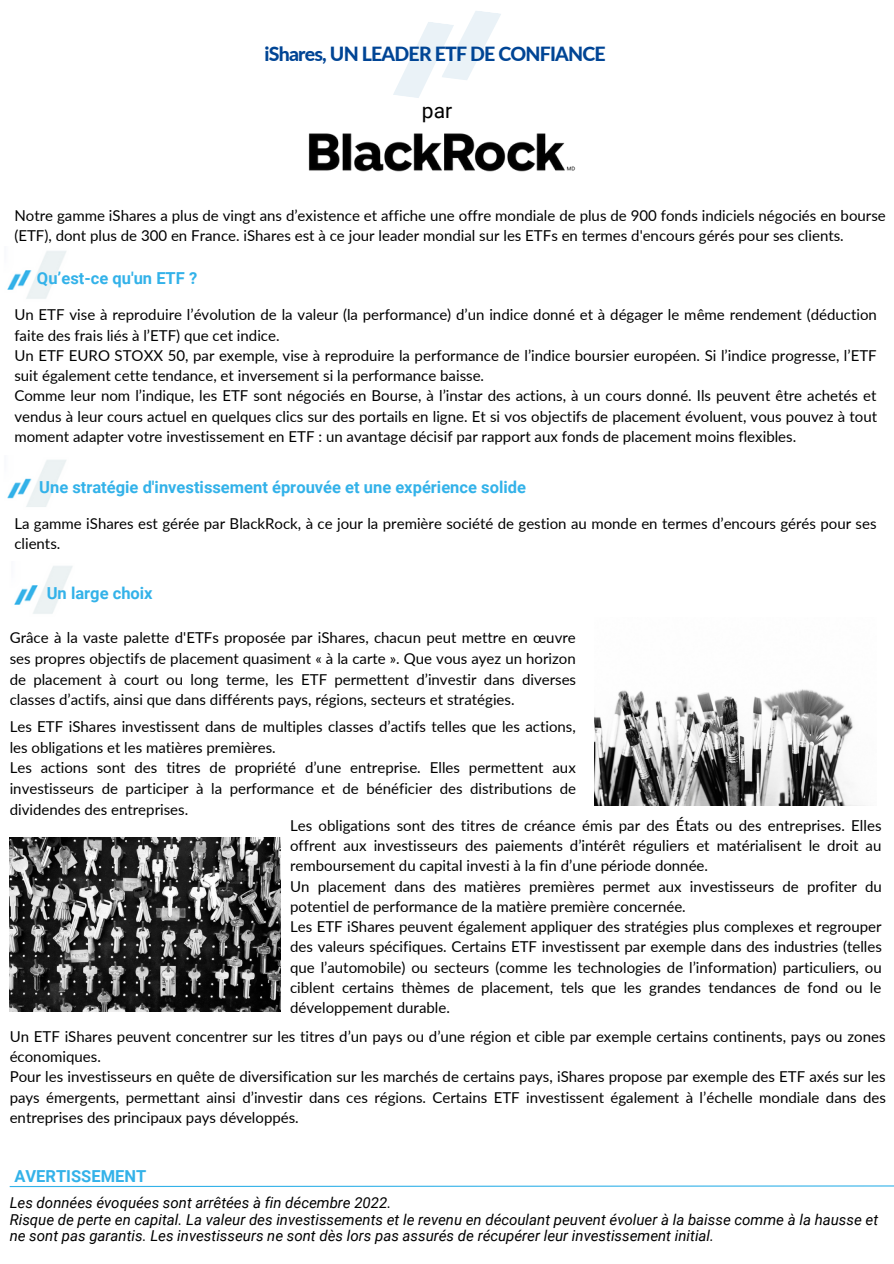
<style>
.page{position:relative;width:894px;height:1264px;background:#fff}
.page>*{position:absolute;margin:0;border:0;box-sizing:border-box;transform-origin:0 0}
.t1{font:21px "Roboto";color:#000}
.t2{font:800 19.5px "Lato";letter-spacing:-.04em;color:#004595}
.t3{font:700 16.5px "Roboto";color:#33b2e9}
.t4{font:15px/20.2px "Lato";color:#000}
.t5{font:italic 15px/17px "Roboto";color:#000}
</style>
<div class="page">
<svg style="left:393px;top:11px;width:108px;height:87px"></svg>
<img style="left:7px;top:251px;width:59px;height:48px">
<img style="left:7px;top:460px;width:59px;height:47px">
<img style="left:14px;top:566px;width:59px;height:48px">
<img style="left:308px;top:133px;width:268px;height:39px">
<img style="left:594px;top:689px;width:260px;height:116px">
<img style="left:10px;top:837px;width:270px;height:174px">
<svg style="left:9px;top:1185px;width:884px;height:2px;background:#8cd3f2"></svg>
<h2 class="t2" style="left:264px;top:42px;width:342px">iShares, UN LEADER ETF DE CONFIANCE</h2>
<h1 class="t1" style="left:422px;top:98px;width:32px">par</h1>
<p class="t4" style="left:14px;top:205px;width:872px">Notre gamme iShares a plus de vingt ans d’existence et affiche une offre mondiale de plus de 900 fonds indiciels négociés en bourse (ETF), dont plus de 300 en France. iShares est à ce jour leader mondial sur les ETFs en termes d'encours gérés pour ses clients.</p>
<p class="t3" style="left:37px;top:269px;width:162px">Qu’est-ce qu'un ETF ?</p>
<p class="t4" style="left:14px;top:304px;width:864px">Un ETF vise à reproduire l’évolution de la valeur (la performance) d’un indice donné et à dégager le même rendement (déduction faite des frais liés à l’ETF) que cet indice.<br>Un ETF EURO STOXX 50, par exemple, vise à reproduire la performance de l’indice boursier européen. Si l’indice progresse, l’ETF suit également cette tendance, et inversement si la performance baisse.<br>Comme leur nom l’indique, les ETF sont négociés en Bourse, à l’instar des actions, à un cours donné. Ils peuvent être achetés et vendus à leur cours actuel en quelques clics sur des portails en ligne. Et si vos objectifs de placement évoluent, vous pouvez à tout moment adapter votre investissement en ETF : un avantage décisif par rapport aux fonds de placement moins flexibles.</p>
<p class="t3" style="left:39px;top:477px;width:488px">Une stratégie d'investissement éprouvée et une expérience solide</p>
<p class="t4" style="left:14px;top:513px;width:863px">La gamme iShares est gérée par BlackRock, à ce jour la première société de gestion au monde en termes d’encours gérés pour ses clients.</p>
<p class="t3" style="left:47px;top:584px;width:107px">Un large choix</p>
<p class="t4" style="left:10px;top:627px;width:567px;line-height:20.7px;text-align:justify">Grâce à la vaste palette d'ETFs proposée par iShares, chacun peut mettre en œuvre ses propres objectifs de placement quasiment « à la carte ». Que vous ayez un horizon de placement à court ou long terme, les ETF permettent d’investir dans diverses classes d’actifs, ainsi que dans différents pays, régions, secteurs et stratégies.</p>
<p class="t4" style="left:10px;top:715px;width:567px;line-height:20.7px">Les ETF iShares investissent dans de multiples classes d’actifs telles que les actions, les obligations et les matières premières.<br>Les actions sont des titres de propriété d’une entreprise. Elles permettent aux investisseurs de participer à la performance et de bénéficier des distributions de dividendes des entreprises.</p>
<p class="t4" style="left:290px;top:814px;width:593px">Les obligations sont des titres de créance émis par des États ou des entreprises. Elles offrent aux investisseurs des paiements d’intérêt réguliers et matérialisent le droit au remboursement du capital investi à la fin d’une période donnée.<br>Un placement dans des matières premières permet aux investisseurs de profiter du potentiel de performance de la matière première concernée.<br>Les ETF iShares peuvent également appliquer des stratégies plus complexes et regrouper des valeurs spécifiques. Certains ETF investissent par exemple dans des industries (telles que l’automobile) ou secteurs (comme les technologies de l’information) particuliers, ou ciblent certains thèmes de placement, tels que les grandes tendances de fond ou le développement durable.</p>
<p class="t4" style="left:10px;top:1025px;width:877px">Un ETF iShares peuvent concentrer sur les titres d’un pays ou d’une région et cible par exemple certains continents, pays ou zones économiques.<br>Pour les investisseurs en quête de diversification sur les marchés de certains pays, iShares propose par exemple des ETF axés sur les pays émergents, permettant ainsi d’investir dans ces régions. Certains ETF investissent également à l’échelle mondiale dans des entreprises des principaux pays développés.</p>
<p class="t3" style="left:14px;top:1166px;width:133px">AVERTISSEMENT</p>
<p class="t5" style="left:10px;top:1194px;width:869px">Les données évoquées sont arrêtées à fin décembre 2022.<br>Risque de perte en capital. La valeur des investissements et le revenu en découlant peuvent évoluer à la baisse comme à la hausse et ne sont pas garantis. Les investisseurs ne sont dès lors pas assurés de récupérer leur investissement initial.</p>
</div>
